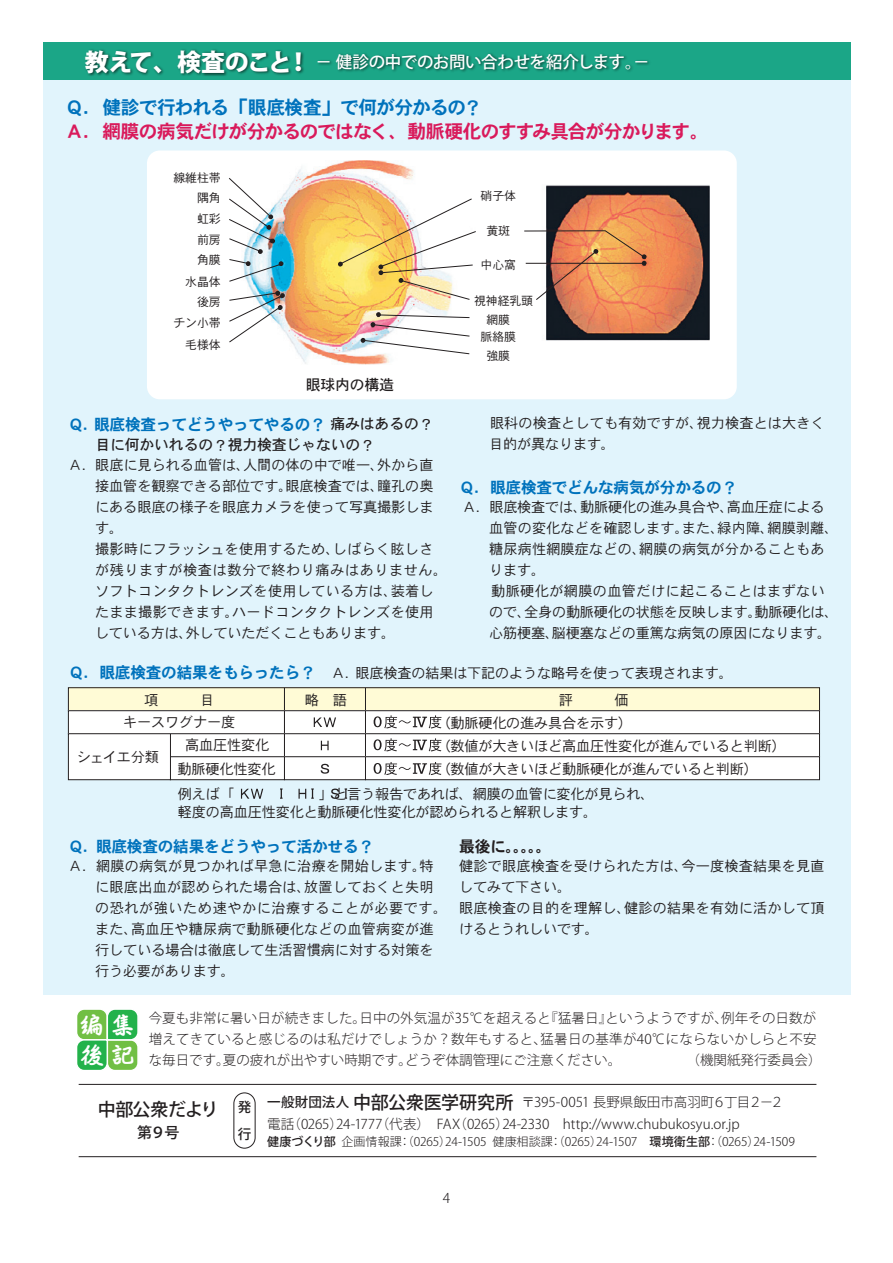
<style>
.page{position:relative;width:893px;height:1263px;background:#fff}
.page>*{position:absolute;margin:0;border:0;box-sizing:border-box;transform-origin:0 0}
.t1{font:23.55px/29.8px "Markertai EGP Extra SJIS";color:#fff}
.t2{font:18.75px "DFHS Gothic W7 WINP RKSJ H";letter-spacing:-.05em;color:#d91a5b}
.t3{font:18.75px "DFHS Gothic W7 WINP RKSJ H";letter-spacing:-.045em;color:#0072bc}
.t4{font:500 18px "Koz Go Pro";letter-spacing:-.035em;color:#231f20}
.t5{font:500 16.5px "Koz Go Pro";letter-spacing:-.025em;color:#fff}
.t6{font:15.75px "DFHS Gothic W7 WINP RKSJ H";letter-spacing:-.02em;color:#0072bc}
.t7{font:15.75px "DFHS Gothic W7 WINP RKSJ H";color:#231f20}
.t8{font:15px "DFHS Gothic W5 WINP RKSJ H";letter-spacing:-.02em;color:#231f20}
.t9{font:500 15px "Koz Go Pro";color:#231f20}
.t10{font:14.25px/21px "DFHS Gothic W3 WINP RKSJ H";letter-spacing:-.01em;color:#231f20}
.t11{font:14.25px/21px "DFHS Gothic W3 WINP RKSJ H";letter-spacing:.01em;color:#231f20}
.t12{font:14.25px "DFHS Gothic W3 WINP RKSJ H";letter-spacing:.02em;color:#231f20}
.t13{font:300 13.5px/21px "Koz Go Pro";color:#231f20}
.t14{font:500 13.5px/27px "Koz Go Pro";color:#231f20}
.t15{font:300 12px "Koz Go Pro";letter-spacing:-.01em;color:#231f20}
.t16{font:12px/20.5px "DFHS Gothic W3 WINP RKSJ H";letter-spacing:-.02em;color:#231f20;text-align:justify}
.s1{font-weight:800;font-size:24px}
.s2{font-family:"DFHS Gothic W5 WINP RKSJ H";font-size:15px;color:#231f20}
.s3{font-family:"DFHS Gothic W7 WINP RKSJ H";font-size:15.75px;color:#0072bc}
.s4{font-weight:500}
.s5{font-weight:500;font-size:18px}
</style>
<div class="page">
<div style="left:43px;top:43px;width:807px;height:952px;background:#e1f4fc"></div>
<div style="left:68px;top:688px;width:216px;height:23px;background:#fffbd6"></div>
<div style="left:68px;top:687px;width:217px;height:24px;border:1px solid #231f20"></div>
<div style="left:365px;top:688px;width:454px;height:23px;background:#fffbd6"></div>
<div style="left:365px;top:687px;width:455px;height:24px;border:1px solid #231f20"></div>
<div style="left:284px;top:688px;width:81px;height:23px;background:#fffbd6"></div>
<div style="left:284px;top:687px;width:82px;height:24px;border:1px solid #231f20"></div>
<div style="left:68px;top:711px;width:216px;height:23px;background:#fff"></div>
<div style="left:68px;top:710px;width:217px;height:24px;border:1px solid #231f20"></div>
<div style="left:365px;top:711px;width:454px;height:23px;background:#fff"></div>
<div style="left:365px;top:710px;width:455px;height:24px;border:1px solid #231f20"></div>
<div style="left:284px;top:711px;width:81px;height:23px;background:#fff"></div>
<div style="left:284px;top:710px;width:82px;height:24px;border:1px solid #231f20"></div>
<div style="left:170px;top:734px;width:114px;height:23px;background:#fff"></div>
<div style="left:170px;top:733px;width:115px;height:24px;border:1px solid #231f20"></div>
<div style="left:365px;top:734px;width:454px;height:23px;background:#fff"></div>
<div style="left:365px;top:733px;width:455px;height:24px;border:1px solid #231f20"></div>
<div style="left:284px;top:734px;width:81px;height:23px;background:#fff"></div>
<div style="left:284px;top:733px;width:82px;height:24px;border:1px solid #231f20"></div>
<div style="left:170px;top:757px;width:114px;height:23px;background:#fff"></div>
<div style="left:170px;top:756px;width:115px;height:24px;border:1px solid #231f20"></div>
<div style="left:68px;top:734px;width:102px;height:46px;background:#fff"></div>
<div style="left:68px;top:733px;width:103px;height:47px;border:1px solid #231f20"></div>
<div style="left:365px;top:757px;width:454px;height:23px;background:#fff"></div>
<div style="left:365px;top:756px;width:455px;height:24px;border:1px solid #231f20"></div>
<div style="left:284px;top:757px;width:81px;height:23px;background:#fff"></div>
<div style="left:284px;top:756px;width:82px;height:24px;border:1px solid #231f20"></div>
<div style="left:147px;top:150px;width:590px;height:249px;background:#fff;border-radius:13px"></div>
<hr style="left:79px;top:1156px;width:737px;height:1px;background:#231f20">
<hr style="left:79px;top:1084px;width:737px;height:1px;background:#231f20">
<div style="left:233px;top:1092px;width:23px;height:56px;border:1px solid #231f20;border-radius:11px"></div>
<svg style="left:77px;top:1009px;width:61px;height:61px;background:#5fc05d"></svg>
<div style="left:43px;top:43px;width:807px;height:37px;background:#1ba687"></div>
<img style="left:85px;top:49px;width:565px;height:27px">
<img style="left:247px;top:161px;width:463px;height:204px">
<svg style="left:314px;top:717px;width:22px;height:10px"></svg>
<svg style="left:321px;top:741px;width:8px;height:9px"></svg>
<svg style="left:321px;top:764px;width:8px;height:10px"></svg>
<svg style="left:374px;top:715px;width:67px;height:13px"></svg>
<svg style="left:374px;top:738px;width:67px;height:13px"></svg>
<svg style="left:374px;top:762px;width:67px;height:13px"></svg>
<svg style="left:229px;top:177px;width:54px;height:105px"></svg>
<svg style="left:229px;top:291px;width:56px;height:52px"></svg>
<svg style="left:523px;top:230px;width:124px;height:71px"></svg>
<svg style="left:338px;top:198px;width:139px;height:102px"></svg>
<svg style="left:360px;top:312px;width:110px;height:43px"></svg>
<svg style="left:241px;top:789px;width:22px;height:10px"></svg>
<svg style="left:280px;top:788px;width:3px;height:11px"></svg>
<svg style="left:299px;top:788px;width:15px;height:11px"></svg>
<svg style="left:331px;top:788px;width:8px;height:11px"></svg>
<svg style="left:345px;top:788px;width:2px;height:11px"></svg>
<p class="t5" style="left:85px;top:51px;width:566px"><span class="s1">教えて、検査のこと！</span> － 健診の中でのお問い合わせを紹介します。－</p>
<h2 class="t3" style="left:65px;top:98px;width:419px">Ｑ．健診で行われる「眼底検査」で何が分かるの？</h2>
<h2 class="t2" style="left:65px;top:122px;width:645px">Ａ．網膜の病気だけが分かるのではなく、動脈硬化のすすみ具合が分かります。</h2>
<p class="t16" style="left:173px;top:168px;width:49px">線維柱帯</p>
<p class="t16" style="left:197px;top:188px;width:25px">隅角虹彩前房角膜</p>
<p class="t16" style="left:174px;top:272px;width:49px;text-align:right">水晶体後房<br>チン小帯</p>
<p class="t16" style="left:185px;top:334px;width:37px">毛様体</p>
<p class="t8" style="left:306px;top:377px;width:90px">眼球内の構造</p>
<p class="t6" style="left:68px;top:416px;width:367px">Ｑ．眼底検査ってどうやってやるの？ <span class="s2">痛みはあるの？</span></p>
<p class="t8" style="left:95px;top:437px;width:281px">目に何かいれるの？視力検査じゃないの？</p>
<p class="t11" style="left:95px;top:455px;width:354px;text-indent:-27px">Ａ．眼底に見られる血管は、人間の体の中で唯一、外から直接血管を観察できる部位です。眼底検査では、瞳孔の奥にある眼底の様子を眼底カメラを使って写真撮影します。<br>撮影時にフラッシュを使用するため、しばらく眩しさが残りますが検査は数分で終わり痛みはありません。ソフトコンタクトレンズを使用している方は、装着したまま撮影できます。ハードコンタクトレンズを使用している方は、外していただくこともあります。</p>
<p class="t16" style="left:481px;top:186px;width:37px">硝子体</p>
<p class="t16" style="left:486px;top:221px;width:25px">黄斑</p>
<p class="t16" style="left:481px;top:254px;width:37px">中心窩</p>
<p class="t16" style="left:474px;top:290px;width:61px">視神経乳頭</p>
<p class="t16" style="left:486px;top:310px;width:25px">網膜</p>
<p class="t16" style="left:486px;top:346px;width:25px">強膜</p>
<p class="t16" style="left:481px;top:327px;width:37px">脈絡膜</p>
<p class="t10" style="left:489px;top:413px;width:337px">眼科の検査としても有効ですが、視力検査とは大きく目的が異なります。</p>
<p class="t6" style="left:459px;top:479px;width:280px">Ｑ．眼底検査でどんな病気が分かるの？</p>
<p class="t10" style="left:462px;top:497px;width:364px">Ａ．眼底検査では、動脈硬化の進み具合や、高血圧症による</p>
<p class="t10" style="left:489px;top:518px;width:351px">血管の変化などを確認します。また、緑内障、網膜剥離、</p>
<p class="t10" style="left:489px;top:539px;width:337px">糖尿病性網膜症などの、網膜の病気が分かることもあ</p>
<p class="t10" style="left:489px;top:560px;width:58px">ります。</p>
<p class="t12" style="left:462px;top:584px;width:364px">　　動脈硬化が網膜の血管だけに起こることはまずない</p>
<p class="t10" style="left:489px;top:602px;width:351px">ので、全身の動脈硬化の状態を反映します。動脈硬化は、</p>
<p class="t10" style="left:489px;top:623px;width:344px">心筋梗塞、脳梗塞などの重篤な病気の原因になります。</p>
<p class="t10" style="left:69px;top:663px;width:666px"><span class="s3">Ｑ．眼底検査の結果をもらったら？　</span>Ａ．眼底検査の結果は下記のような略号を使って表現されます。</p>
<p class="t10" style="left:123px;top:712px;width:114px">キースワグナー度</p>
<p class="t10" style="left:77px;top:747px;width:84px">シェイエ分類</p>
<p class="t10" style="left:178px;top:758px;width:100px">動脈硬化性変化</p>
<p class="t10" style="left:185px;top:735px;width:86px">高血圧性変化</p>
<p class="t10" style="left:305px;top:689px;width:44px">略　語</p>
<p class="t10" style="left:436px;top:711px;width:351px;line-height:23.2px">（動脈硬化の進み具合を示す）　　<br>（数値が大きいほど高血圧性変化が進んでいると判断）（数値が大きいほど動脈硬化が進んでいると判断）　　</p>
<p class="t10" style="left:178px;top:785px;width:478px;line-height:17.9px;text-indent:141px">」と言う報告であれば、網膜の血管に変化が見られ、軽度の高血圧性変化と動脈硬化性変化が認められると解釈します。</p>
<p class="t10" style="left:178px;top:784px;width:58px">例えば「</p>
<p class="t6" style="left:68px;top:838px;width:308px">Ｑ．眼底検査の結果をどうやって活かせる？</p>
<p class="t11" style="left:95px;top:856px;width:354px;text-indent:-27px">Ａ．網膜の病気が見つかれば早急に治療を開始します。特に眼底出血が認められた場合は、放置しておくと失明の恐れが強いため速やかに治療することが必要です。また、高血圧や糖尿病で動脈硬化などの血管病変が進行している場合は徹底して生活習慣病に対する対策を行う必要があります。</p>
<p class="t7" style="left:459px;top:838px;width:94px">最後に。。。。。</p>
<p class="t10" style="left:459px;top:856px;width:367px">健診で眼底検査を受けられた方は、今一度検査結果を見直してみて下さい。<br>眼底検査の目的を理解し、健診の結果を有効に活かして頂けるとうれしいです。</p>
<h1 class="t1" style="left:80px;top:1010px;width:56px">編集後記</h1>
<p class="t13" style="left:149px;top:1007px;width:669px;text-align:justify">今夏も非常に暑い日が続きました。日中の外気温が35℃を超えると『猛暑日』というようですが、例年その日数が増えてきていると感じるのは私だけでしょうか？数年もすると、猛暑日の基準が40℃にならないかしらと不安な毎日です。夏の疲れが出やすい時期です。どうぞ体調管理にご注意ください。 　</p>
<p class="t13" style="left:680px;top:1049px;width:143px">　（機関紙発行委員会）</p>
<p class="t4" style="left:98px;top:1097px;width:122px">中部公衆だより</p>
<p class="t9" style="left:137px;top:1122px;width:44px">第９号</p>
<p class="t14" style="left:238px;top:1094px;width:15px">発行</p>
<p class="t13" style="left:267px;top:1091px;width:518px;line-height:22.4px"><span class="s4">一般財団法人</span> <span class="s5">中部公衆医学研究所</span> 〒395-0051 長野県飯田市高羽町６丁目２－２電話（0265）24-1777（代表）　FAX（0265）24-2330　http://www.chubukosyu.or.jp</p>
<p class="t15" style="left:267px;top:1134px;width:529px"><span class="s4">健康づくり部</span> 企画情報課：（0265）24-1505 健康相談課：（0265）24-1507　<span class="s4">環境衛生部</span>：（0265）24-1509</p>
<p class="t13" style="left:443px;top:1188px;width:9px">4</p>
</div>
